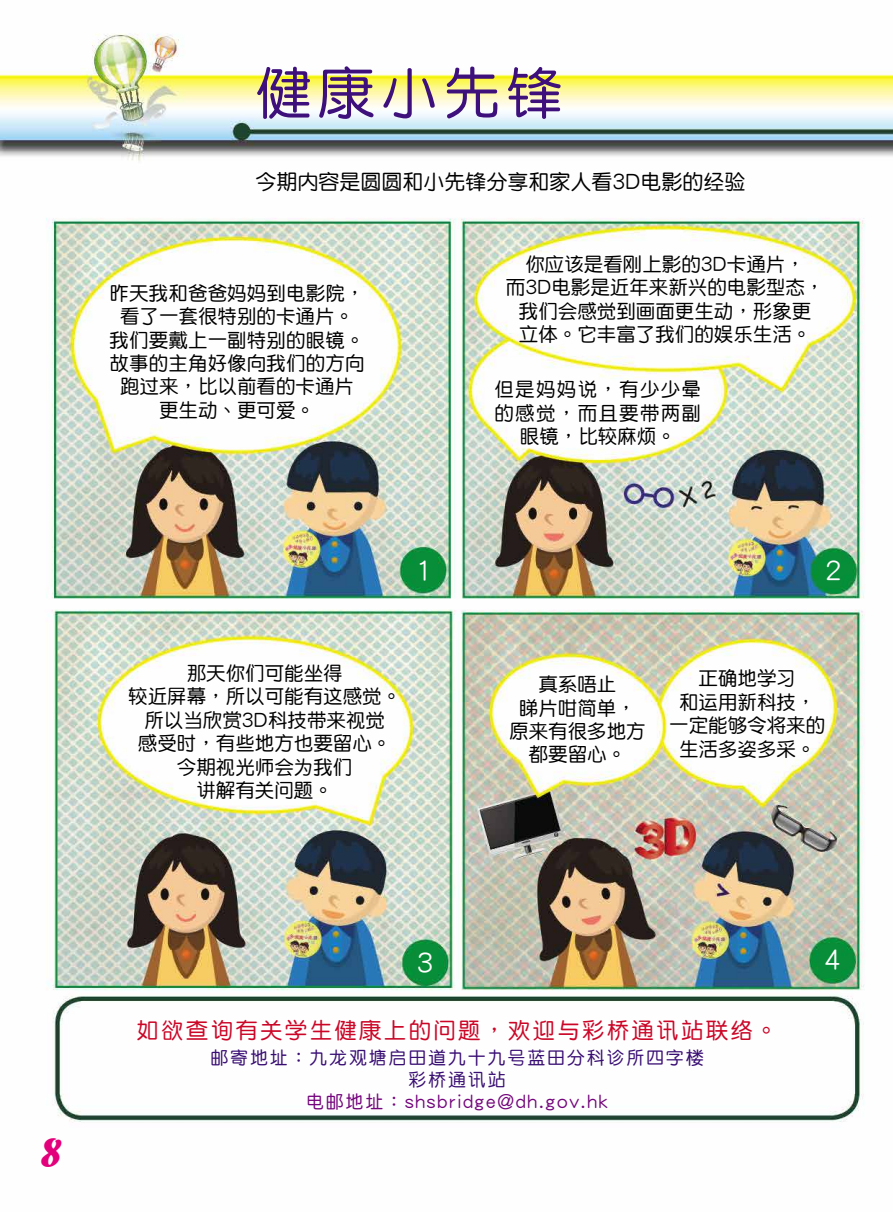
<style>
.page{position:relative;width:893px;height:1212px;background:#fff}
.page>*{position:absolute;margin:0;border:0;box-sizing:border-box;transform-origin:0 0}
.t1{font:57px "DFP Yuan W5 GB5";letter-spacing:.1em;color:#3d107b}
.t2{font:45px "Forte";color:#e3007b}
.t3{font:27px "DFP Yuan W5 GB5";color:#fff}
.t4{font:22.5px "DFP Yuan W5 GB5";letter-spacing:.1em;color:#cb0627}
.t5{font:21px "DFP Yuan W5 GB5";color:#000}
.t6{font:19.5px/23.4px "DFP Yuan W5 GB5";color:#000;text-align:center}
.t7{font:19.5px/23.4px "DFP Yuan W5 GB5";letter-spacing:.065em;color:#000;text-align:center}
.t8{font:18px/21.6px "DFP Yuan W5 GB5";letter-spacing:.1em;color:#390e73;text-align:center}
.s1{color:#74057c}
</style>
<div class="page">
<img style="left:0;top:33px;width:893px;height:1090px">
<p class="t1" style="left:255px;top:64px;width:309px">健康小先鋒</p>
<p class="t5" style="left:255px;top:171px;width:492px">今期內容是圓圓和小先鋒分享和家人看3D電影的經驗</p>
<p class="t6" style="left:109px;top:281px;width:257px">昨天我和爸爸媽媽到電影院，看了一套很特別的卡通片。我們要戴上一副特別的眼鏡。故事的主角好像向我們的方向跑過來，比以前看的卡通片更生動、更可愛。</p>
<p class="t3" style="left:414px;top:558px;width:18px">1</p>
<p class="t6" style="left:128px;top:661px;width:274px">那天你們可能坐得<br>較近屏幕，所以可能有這感覺。所以當欣賞3D科技帶來視覺<br>感受時，有些地方也要留心。今期視光師會為我們<br>講解有關問題。</p>
<p class="t6" style="left:506px;top:252px;width:320px">你應該是看剛上影的3D卡通片，而3D電影是近年來新興的電影型態，我們會感覺到畫面更生動，形象更<br>立體。它豐富了我們的娛樂生活。</p>
<p class="t7" style="left:494px;top:378px;width:208px">但是媽媽說，有少少暈的感覺，而且要帶兩副眼鏡，比較麻煩。</p>
<p class="t3" style="left:825px;top:558px;width:18px">2</p>
<p class="t6" style="left:509px;top:673px;width:138px">真係唔止<br>睇片咁簡單，原來有很多地方都要留心。</p>
<p class="t6" style="left:669px;top:667px;width:157px">正確地學習<br>和運用新科技，一定能夠令將來的生活多姿多采。</p>
<p class="t2" style="left:40px;top:1125px;width:24px">8</p>
<p class="t3" style="left:417px;top:949px;width:18px">3</p>
<p class="t4" style="left:136px;top:1019px;width:643px">如欲查詢有關學生健康上的問題，歡迎與彩橋通訊站聯絡。</p>
<p class="t8" style="left:210px;top:1047px;width:495px">郵寄地址：九龍觀塘啟田道九十九號藍田分科診所四字樓彩橋通訊站<br><span class="s1">電郵地址：shsbridge@dh.gov.hk</span></p>
<p class="t3" style="left:824px;top:947px;width:18px">4</p>
</div>
